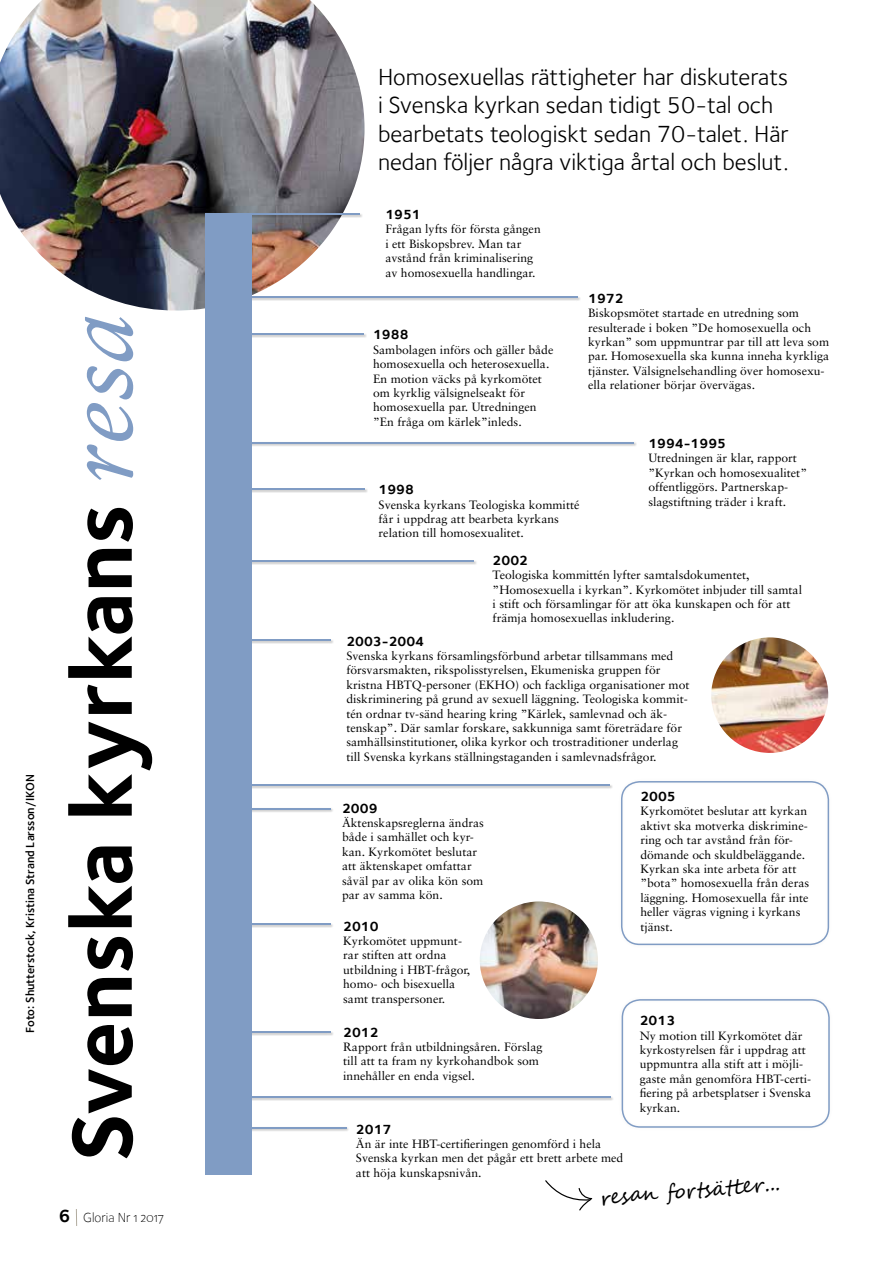
<style>
.page{position:relative;width:893px;height:1263px;background:#fff}
.page>*{position:absolute;margin:0;border:0;box-sizing:border-box;transform-origin:0 0}
.t1{font:700 87.75px "Foundry Sterling";color:#000}
.t2{font:24px/28.5px "Foundry Sterling";color:#000}
.t3{font:21px "Segoe Script";color:#000}
.t4{font:700 13.65px "Foundry Sterling";color:#000}
.t5{font:13.5px "Foundry Sterling Light OSF";color:#000}
.t6{font:12px/14.4px "Sabon Roman Os F";color:#000}
.t7{font:600 12px "Foundry Sterling";color:#000}
.s1{font-family:"Sabon Italic Os F";font-weight:400;font-size:98.25px;color:#809cc4}
.s2{font-family:"Foundry Sterling";font-weight:700;font-size:18px}
</style>
<div class="page">
<div style="left:229px;top:1127px;width:121px;height:5px;background:#000;opacity:.3"></div>
<hr style="left:230px;top:1127px;width:116px;height:1px;background:#809cc4">
<div style="left:221px;top:1031px;width:113px;height:5px;background:#dbdbdb"></div>
<hr style="left:222px;top:1032px;width:108px;height:1px;background:#809cc4">
<div style="left:237px;top:333px;width:130px;height:5px;background:#dbdbdb"></div>
<hr style="left:238px;top:333px;width:126px;height:2px;background:#809cc4">
<div style="left:238px;top:923px;width:96px;height:5px;background:#dbdbdb"></div>
<hr style="left:239px;top:924px;width:91px;height:1px;background:#809cc4">
<div style="left:237px;top:784px;width:376px;height:5px;background:#dbdbdb"></div>
<hr style="left:238px;top:785px;width:371px;height:1px;background:#809cc4">
<div style="left:237px;top:1096px;width:377px;height:5px;background:#dbdbdb"></div>
<hr style="left:238px;top:1096px;width:372px;height:2px;background:#809cc4">
<div style="left:214px;top:639px;width:120px;height:6px;background:#000;opacity:.3"></div>
<hr style="left:215px;top:640px;width:115px;height:1px;background:#809cc4">
<div style="left:237px;top:442px;width:400px;height:5px;background:#000;opacity:.3"></div>
<hr style="left:238px;top:442px;width:396px;height:1px;background:#809cc4">
<div style="left:234px;top:488px;width:134px;height:5px;background:#dbdbdb"></div>
<hr style="left:235px;top:488px;width:130px;height:2px;background:#809cc4">
<div style="left:244px;top:560px;width:233px;height:5px;background:#dbdbdb"></div>
<hr style="left:245px;top:560px;width:229px;height:2px;background:#809cc4">
<div style="left:238px;top:808px;width:96px;height:5px;background:#000;opacity:.3"></div>
<hr style="left:239px;top:808px;width:91px;height:1px;background:#809cc4">
<img style="left:0;top:0;width:364px;height:310px">
<div style="left:207px;top:213px;width:156px;height:5px;background:#000;opacity:.3"></div>
<hr style="left:208px;top:213px;width:151px;height:2px;background:#809cc4">
<div style="left:210px;top:296px;width:371px;height:5px;background:#dbdbdb"></div>
<hr style="left:211px;top:296px;width:366px;height:2px;background:#809cc4">
<img style="left:480px;top:901px;width:118px;height:118px;border-radius:59px">
<div style="left:205px;top:213px;width:46px;height:961px;background:#809cc4"></div>
<div style="left:622px;top:999px;width:208px;height:129px;border:2px solid #809cc4;border-radius:18px"></div>
<svg style="left:545px;top:1180px;width:47px;height:31px"></svg>
<div style="left:621px;top:781px;width:208px;height:164px;border:2px solid #809cc4;border-radius:18px"></div>
<img style="left:711px;top:637px;width:117px;height:116px">
<svg style="left:76px;top:1209px;width:1px;height:17px"></svg>
<p class="t7" style="left:23px;top:1033px;width:260px;rotate:-90deg">Foto: Shutterstock, Kristina Strand Larsson/IKON</p>
<h1 class="t1" style="left:50px;top:1161px;width:849px;rotate:-90deg">Svenska kyrkans <span class="s1">resa</span></h1>
<p class="t5" style="left:59px;top:1210px;width:106px"><span class="s2">6</span> Gloria Nr 1 2017</p>
<h2 class="t2" style="left:378px;top:62px;width:412px">Homosexuellas rättigheter har diskuterats i Svenska kyrkan sedan tidigt 50-tal och bearbetats teologiskt sedan 70-talet. Här nedan följer några viktiga årtal och beslut.</h2>
<p class="t4" style="left:385px;top:206px;width:37px">1951</p>
<p class="t6" style="left:385px;top:222px;width:157px">Frågan lyfts för första gången i ett Biskopsbrev. Man tar avstånd från kriminalisering av homosexuella handlingar.</p>
<p class="t4" style="left:373px;top:327px;width:37px">1988</p>
<p class="t6" style="left:373px;top:342px;width:182px">Sambolagen införs och gäller både homosexuella och heterosexuella.<br>En motion väcks på kyrkomötet om kyrklig välsignelseakt för homosexuella par. Utredningen ”En fråga om kärlek”inleds.</p>
<p class="t4" style="left:379px;top:481px;width:37px">1998</p>
<p class="t6" style="left:379px;top:497px;width:202px">Svenska kyrkans Teologiska kommitté får i uppdrag att bearbeta kyrkans relation till homosexualitet.</p>
<p class="t4" style="left:588px;top:290px;width:37px">1972</p>
<p class="t6" style="left:588px;top:306px;width:243px">Biskopsmötet startade en utredning som resulterade i boken ”De homosexuella och kyrkan” som uppmuntrar par till att leva som par. Homosexuella ska kunna inneha kyrkliga tjänster. Välsignelsehandling över homosexu&shy;ella relationer börjar övervägas.</p>
<p class="t4" style="left:648px;top:435px;width:79px">1994-1995</p>
<p class="t6" style="left:648px;top:451px;width:160px">Utredningen är klar, rapport ”Kyrkan och homosexualitet” offentliggörs. Partnerskap&shy;slagstiftning träder i kraft.</p>
<p class="t4" style="left:493px;top:552px;width:37px">2002</p>
<p class="t6" style="left:493px;top:568px;width:311px">Teologiska kommittén lyfter samtalsdokumentet, ”Homosexuella i kyrkan”. Kyrkomötet inbjuder till samtal i stift och församlingar för att öka kunskapen och för att främja homosexuellas inkludering.</p>
<p class="t4" style="left:346px;top:633px;width:79px">2003-2004</p>
<p class="t6" style="left:346px;top:648px;width:345px">Svenska kyrkans församlingsförbund arbetar tillsammans med försvarsmakten, rikspolisstyrelsen, Ekumeniska gruppen för kristna HBTQ-personer (EKHO) och fackliga organisationer mot diskriminering på grund av sexuell läggning. Teologiska kommit&shy;tén ordnar tv-sänd hearing kring ”Kärlek, samlevnad och äk&shy;tenskap”. Där samlar forskare, sakkunniga samt företrädare för samhällsinstitutioner, olika kyrkor och trostraditioner underlag till Svenska kyrkans ställningstaganden i samlevnadsfrågor.</p>
<p class="t4" style="left:342px;top:800px;width:37px">2009</p>
<p class="t6" style="left:342px;top:815px;width:143px">Äktenskapsreglerna ändras både i samhället och kyr&shy;kan. Kyrkomötet beslutar att äktenskapet omfattar såväl par av olika kön som par av samma kön.</p>
<p class="t4" style="left:343px;top:918px;width:37px">2010</p>
<p class="t6" style="left:343px;top:933px;width:129px">Kyrkomötet uppmunt&shy;rar stiften att ordna utbildning i HBT-frågor, homo- och bisexuella samt transpersoner.</p>
<p class="t4" style="left:343px;top:1024px;width:37px">2012</p>
<p class="t6" style="left:343px;top:1039px;width:201px">Rapport från utbildningsåren. Förslag till att ta fram ny kyrkohandbok som innehåller en enda vigsel.</p>
<p class="t4" style="left:640px;top:788px;width:37px">2005</p>
<p class="t6" style="left:640px;top:804px;width:170px">Kyrkomötet beslutar att kyrkan aktivt ska motverka diskrimine&shy;ring och tar avstånd från för&shy;dömande och skuldbeläggande.<br>Kyrkan ska inte arbeta för att ”bota” homosexuella från deras läggning. Homosexuella får inte heller vägras vigning i kyrkans tjänst.</p>
<p class="t4" style="left:640px;top:1012px;width:37px">2013</p>
<p class="t6" style="left:640px;top:1028px;width:173px">Ny motion till Kyrkomötet där kyrkostyrelsen får i uppdrag att uppmuntra alla stift att i möjli&shy;gaste mån genomföra HBT-certi&shy;fiering på arbetsplatser i Svenska kyrkan.</p>
<p class="t4" style="left:356px;top:1121px;width:37px">2017</p>
<p class="t6" style="left:356px;top:1136px;width:269px">Än är inte HBT-certifieringen genomförd i hela<br>Svenska kyrkan men det pågår ett brett arbete med att höja kunskapsnivån.</p>
<h3 class="t3" style="left:599px;top:1179px;width:182px;rotate:-4deg">resan fort sätt er...</h3>
</div>
